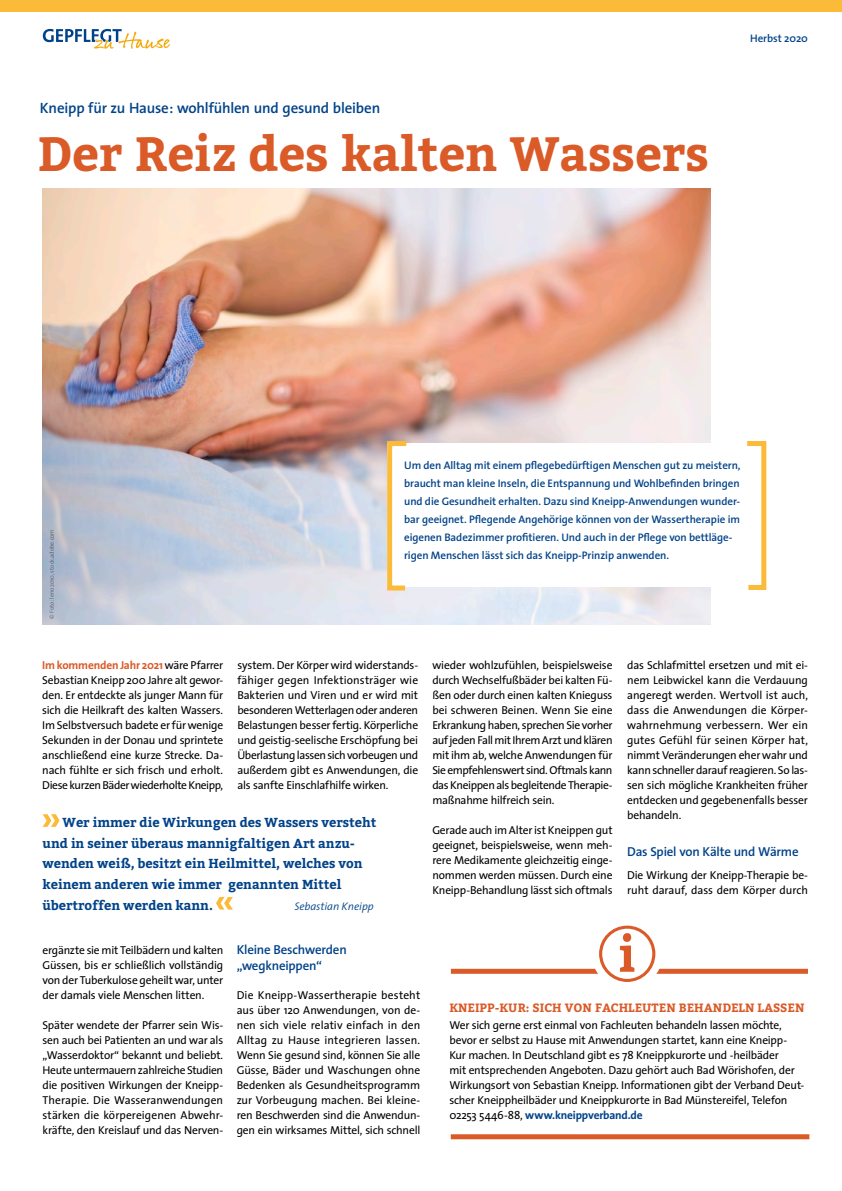
<style>
.page{position:relative;width:842px;height:1191px;background:#fff}
.page>*{position:absolute;margin:0;border:0;box-sizing:border-box;transform-origin:0 0}
.Headline_2020{font:700 48px "Bitter";color:#da5a28}
.Subline_2020{font:600 15px "Thesis Sans";letter-spacing:-.01em;color:#004289}
.Kasten_Text_fett{font:700 13px "Bitter";color:#004289}
.Zwiti_2020{font:600 13px/15.6px "Thesis Sans";letter-spacing:-.015em;color:#004289}
.Kasten_Head_2020{font:700 12px "Bitter";color:#da5a28}
.Bodytext_2020{font:11.5px/15px "Thesis Sans";letter-spacing:-.015em;color:#000;text-align:justify}
.Kasten_AZ_2020{font:11.5px/15px "Thesis Sans";letter-spacing:-.015em;color:#000}
.Vorspann_2020{font:600 11px/18px "Thesis Sans";letter-spacing:-.005em;color:#004289}
.Kasten_Text_fett-2{font:italic 300 11px "Thesis Sans";color:#004289}
.t1{font:300 6px "Thesis Sans";color:#6f6f6e}
.s1{font-weight:700;color:#da5a28}
.s2{font-weight:700;color:#004289}
</style>
<div class="page">
<img style="left:43px;top:188px;width:667px;height:437px">
<div style="left:0;top:0;width:842px;height:11px;background:#fbbb39"></div>
<div style="left:387px;top:443px;width:379px;height:144px;background:#fff"></div>
<svg style="left:385px;top:438px;width:26px;height:155px"></svg>
<svg style="left:747px;top:441px;width:20px;height:149px"></svg>
<svg style="left:43px;top:29px;width:127px;height:20px"></svg>
<div style="left:451px;top:968px;width:357px;height:5px;background:#da5a28"></div>
<div style="left:451px;top:1134px;width:358px;height:5px;background:#da5a28"></div>
<div style="left:592px;top:918px;width:71px;height:71px;background:#fff;border-radius:50%"></div>
<div style="left:599px;top:925px;width:56px;height:57px;border:3px solid #da5a28;border-radius:50%"></div>
<svg style="left:620px;top:933px;width:14px;height:38px"></svg>
<svg style="left:43px;top:814px;width:17px;height:13px"></svg>
<svg style="left:216px;top:897px;width:17px;height:12px"></svg>
<p class="Subline_2020" style="left:40px;top:95px;width:342px">Kneipp für zu Hause: wohlfühlen und gesund bleiben</p>
<p class="Headline_2020" style="left:37px;top:125px;width:673px">Der Reiz des kalten Wassers</p>
<p class="Vorspann_2020" style="left:750px;top:29px;width:59px">Herbst 2020</p>
<p class="t1" style="left:47px;top:618px;width:91px;rotate:-90deg">© Foto: leno2010, stock.adobe.com</p>
<p class="Vorspann_2020" style="left:404px;top:455px;width:338px">Um den Alltag mit einem pflegebedürftigen Menschen gut zu meistern, braucht man kleine Inseln, die Entspannung und Wohlbefinden bringen und die Gesundheit erhalten. Dazu sind Kneipp-Anwendungen wunder&shy;bar geeignet. Pflegende Angehörige können von der Wassertherapie im eigenen Badezimmer profitieren. Und auch in der Pflege von bettläge&shy;rigen Menschen lässt sich das Kneipp-Prinzip anwenden.</p>
<p class="Bodytext_2020" style="left:42px;top:657px;width:182px"><span class="s1">Im kommenden Jahr 2021</span> wäre Pfarrer Sebastian Kneipp 200 Jahre alt gewor&shy;den. Er entdeckte als junger Mann für sich die Heilkraft des kalten Wassers.<br>Im Selbstversuch badete er für wenige Sekunden in der Donau und sprintete anschließend eine kurze Strecke. Da&shy;nach fühlte er sich frisch und erholt.<br>Diese kurzen Bäder wiederholte Kneipp,</p>
<p class="Bodytext_2020" style="left:432px;top:657px;width:182px">wieder wohlzufühlen, beispielsweise durch Wechselfußbäder bei kalten Fü&shy;ßen oder durch einen kalten Knieguss bei schweren Beinen. Wenn Sie eine Erkrankung haben, sprechen Sie vorher auf jeden Fall mit Ihrem Arzt und klären mit ihm ab, welche Anwendungen für Sie empfehlenswert sind. Oftmals kann das Kneippen als begleitende Therapie&shy;maßnahme hilfreich sein.</p>
<p class="Bodytext_2020" style="left:432px;top:822px;width:182px">Gerade auch im Alter ist Kneippen gut geeignet, beispielsweise, wenn meh&shy;rere Medikamente gleichzeitig einge&shy;nommen werden müssen. Durch eine Kneipp-Behandlung lässt sich oftmals</p>
<p class="Bodytext_2020" style="left:237px;top:657px;width:182px">system. Der Körper wird widerstands&shy;fähiger gegen Infektionsträger wie Bakterien und Viren und er wird mit besonderen Wetterlagen oder anderen Belastungen besser fertig. Körperliche und geistig-seelische Erschöpfung bei Überlastung lassen sich vorbeugen und außerdem gibt es Anwendungen, die als sanfte Einschlafhilfe wirken.</p>
<p class="Kasten_Text_fett" style="left:63px;top:814px;width:315px">Wer immer die Wirkungen des Wassers versteht</p>
<p class="Kasten_Text_fett" style="left:43px;top:835px;width:314px">und in seiner überaus mannigfaltigen Art anzu-</p>
<p class="Kasten_Text_fett" style="left:43px;top:855px;width:322px">wenden weiß, besitzt ein Heilmittel, welches von</p>
<p class="Kasten_Text_fett" style="left:43px;top:876px;width:300px">keinem anderen wie immer genannten Mittel</p>
<p class="Kasten_Text_fett" style="left:43px;top:897px;width:172px">übertroffen werden kann.</p>
<p class="Kasten_Text_fett-2" style="left:295px;top:896px;width:81px">Sebastian Kneipp</p>
<p class="Bodytext_2020" style="left:627px;top:657px;width:182px">das Schlafmittel ersetzen und mit ei&shy;nem Leibwickel kann die Verdauung angeregt werden. Wertvoll ist auch, dass die Anwendungen die Körper&shy;wahrnehmung verbessern. Wer ein gutes Gefühl für seinen Körper hat, nimmt Veränderungen eher wahr und kann schneller darauf reagieren. So las&shy;sen sich mögliche Krankheiten früher entdecken und gegebenenfalls besser behandeln.</p>
<p class="Zwiti_2020" style="left:627px;top:843px;width:173px">Das Spiel von Kälte und Wärme</p>
<p class="Bodytext_2020" style="left:627px;top:867px;width:182px">Die Wirkung der Kneipp-Therapie be&shy;ruht darauf, dass dem Körper durch</p>
<p class="Bodytext_2020" style="left:43px;top:942px;width:182px">ergänzte sie mit Teilbädern und kalten Güssen, bis er schließlich vollständig von der Tuberkulose geheilt war, unter der damals viele Menschen litten.</p>
<p class="Bodytext_2020" style="left:43px;top:1017px;width:182px">Später wendete der Pfarrer sein Wis&shy;sen auch bei Patienten an und war als „Wasserdoktor“ bekannt und beliebt.<br>Heute untermauern zahlreiche Studien die positiven Wirkungen der Kneipp-Therapie. Die Wasseranwendungen stärken die körpereigenen Abwehr&shy;kräfte, den Kreislauf und das Nerven-</p>
<p class="Zwiti_2020" style="left:237px;top:941px;width:112px">Kleine Beschwerden „wegkneippen“</p>
<p class="Bodytext_2020" style="left:237px;top:987px;width:185px">Die Kneipp-Wassertherapie besteht aus über 120 Anwendungen, von de&shy;nen sich viele relativ einfach in den Alltag zu Hause integrieren lassen.<br>Wenn Sie gesund sind, können Sie alle Güsse, Bäder und Waschungen ohne Bedenken als Gesundheitsprogramm zur Vorbeugung machen. Bei kleine&shy;ren Beschwerden sind die Anwendun&shy;gen ein wirksames Mittel, sich schnell</p>
<p class="Kasten_Head_2020" style="left:449px;top:1000px;width:357px">KNEIPP-KUR: SICH VON FACHLEUTEN BEHANDELN LASSEN</p>
<p class="Kasten_AZ_2020" style="left:449px;top:1017px;width:357px">Wer sich gerne erst einmal von Fachleuten behandeln lassen möchte, bevor er selbst zu Hause mit Anwendungen startet, kann eine Kneipp-Kur machen. In Deutschland gibt es 78 Kneippkurorte und -heilbäder<br>mit entsprechenden Angeboten. Dazu gehört auch Bad Wörishofen, der Wirkungsort von Sebastian Kneipp. Informationen gibt der Verband Deut&shy;scher Kneippheilbäder und Kneippkurorte in Bad Münstereifel, Telefon 02253 5446-88, <span class="s2">www.kneippverband.de</span></p>
</div>
